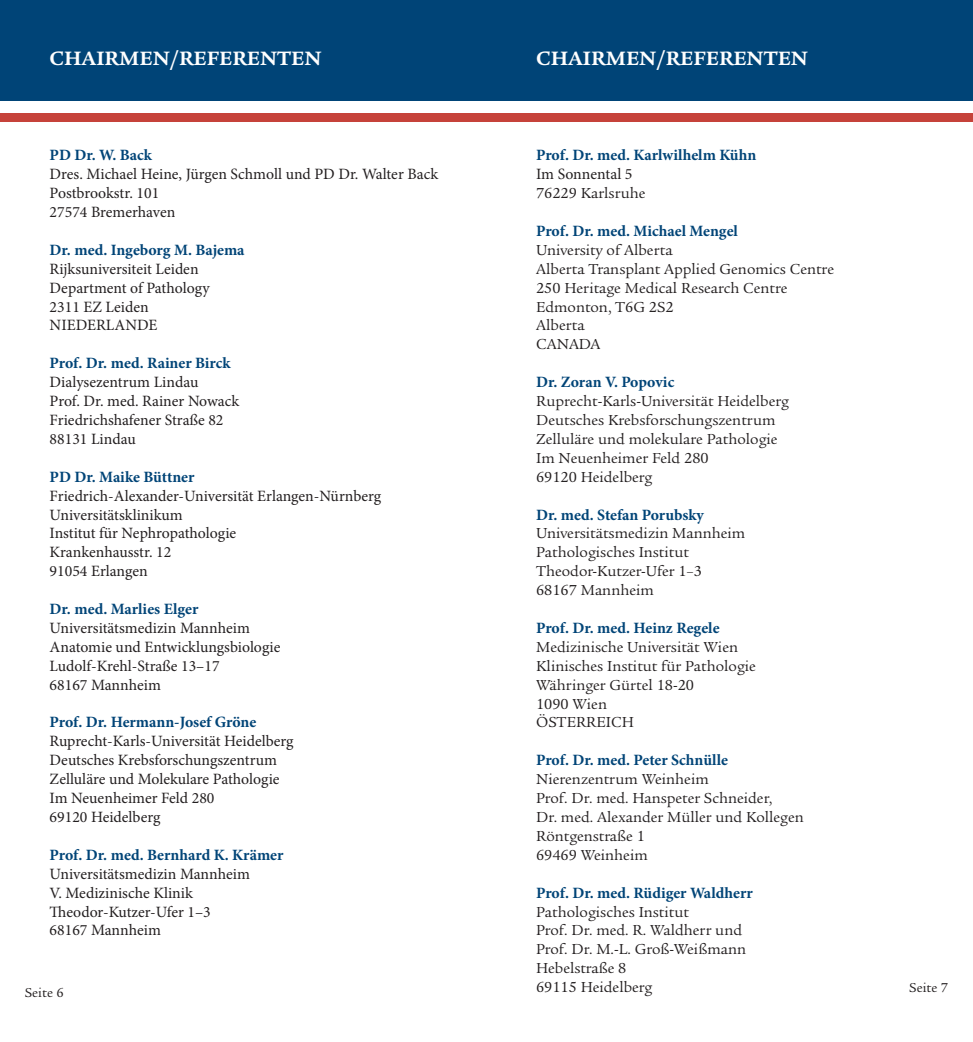
<style>
.page{position:relative;width:973px;height:1042px;background:#fff}
.page>*{position:absolute;margin:0;border:0;box-sizing:border-box;transform-origin:0 0}
.t1{font:700 21px "Legacy Serif ITC Std";color:#fff}
.t2{font:15.75px/18.9px "Minion Pro";color:#231f20}
.t3{font:15.75px/18.9px "Legacy Serif ITC Std";color:#231f20}
.t4{font:700 15.75px "Minion Pro";color:#047}
.t5{font:14px "Legacy Serif ITC Std";color:#231f20}
</style>
<div class="page">
<div style="left:486px;top:0;width:486px;height:100px;background:#047"></div>
<div style="left:486px;top:113px;width:486px;height:9px;background:#c6423a"></div>
<div style="left:0;top:0;width:486px;height:100px;background:#047"></div>
<div style="left:0;top:113px;width:486px;height:9px;background:#c6423a"></div>
<h1 class="t1" style="left:50px;top:46px;width:273px">CHAIRMEN/REFERENTEN</h1>
<h1 class="t1" style="left:536px;top:46px;width:273px">CHAIRMEN/REFERENTEN</h1>
<p class="t4" style="left:50px;top:144px;width:104px">PD Dr. W. Back</p>
<p class="t2" style="left:50px;top:165px;width:390px">Dres. Michael Heine, Jürgen Schmoll und PD Dr. Walter Back<br>Postbrookstr. 101<br>27574 Bremerhaven</p>
<p class="t4" style="left:50px;top:239px;width:196px">Dr. med. Ingeborg M. Bajema</p>
<p class="t2" style="left:50px;top:259px;width:161px">Rijksuniversiteit Leiden<br>Department of Pathology<br>2311 EZ Leiden<br>NIEDERLANDE</p>
<p class="t4" style="left:50px;top:352px;width:182px">Prof. Dr. med. Rainer Birck</p>
<p class="t2" style="left:50px;top:373px;width:191px">Dialysezentrum Lindau<br>Prof. Dr. med. Rainer Nowack<br>Friedrichshafener Straße 82<br>88131 Lindau</p>
<p class="t4" style="left:50px;top:465px;width:146px">PD Dr. Maike Büttner</p>
<p class="t2" style="left:50px;top:486px;width:333px">Friedrich-Alexander-Universität Erlangen-Nürnberg<br>Universitätsklinikum<br>Institut für Nephropathologie<br>Krankenhausstr. 12<br>91054 Erlangen</p>
<p class="t4" style="left:50px;top:598px;width:150px">Dr. med. Marlies Elger</p>
<p class="t2" style="left:50px;top:618px;width:232px">Universitätsmedizin Mannheim<br>Anatomie und Entwicklungsbiologie<br>Ludolf-Krehl-Straße 13–17<br>68167 Mannheim</p>
<p class="t4" style="left:50px;top:711px;width:208px">Prof. Dr. Hermann-Josef Gröne</p>
<p class="t2" style="left:50px;top:732px;width:245px">Ruprecht-Karls-Universität Heidelberg<br>Deutsches Krebsforschungszentrum<br>Zelluläre und Molekulare Pathologie<br>Im Neuenheimer Feld 280<br>69120 Heidelberg</p>
<p class="t4" style="left:50px;top:843px;width:235px">Prof. Dr. med. Bernhard K. Krämer</p>
<p class="t2" style="left:50px;top:864px;width:202px">Universitätsmedizin Mannheim<br>V. Medizinische Klinik<br>Theodor-Kutzer-Ufer 1–3<br>68167 Mannheim</p>
<p class="t4" style="left:536px;top:144px;width:222px">Prof. Dr. med. Karlwilhelm Kühn</p>
<p class="t2" style="left:536px;top:165px;width:98px">Im Sonnental 5</p>
<p class="t3" style="left:536px;top:184px;width:111px">76229 Karlsruhe</p>
<p class="t4" style="left:536px;top:220px;width:203px">Prof. Dr. med. Michael Mengel</p>
<p class="t3" style="left:536px;top:241px;width:299px">University of Alberta<br>Alberta Transplant Applied Genomics Centre<br>250 Heritage Medical Research Centre<br>Edmonton, T6G 2S2<br>Alberta<br>CANADA</p>
<p class="t4" style="left:536px;top:371px;width:140px">Dr. Zoran V. Popovic</p>
<p class="t3" style="left:536px;top:392px;width:254px">Ruprecht-Karls-Universität Heidelberg<br>Deutsches Krebsforschungszentrum<br>Zelluläre und molekulare Pathologie<br>Im Neuenheimer Feld 280<br>69120 Heidelberg</p>
<p class="t4" style="left:536px;top:503px;width:169px">Dr. med. Stefan Porubsky</p>
<p class="t3" style="left:536px;top:524px;width:211px">Universitätsmedizin Mannheim<br>Pathologisches Institut<br>Theodor-Kutzer-Ufer 1–3<br>68167 Mannheim</p>
<p class="t4" style="left:536px;top:617px;width:185px">Prof. Dr. med. Heinz Regele</p>
<p class="t3" style="left:536px;top:637px;width:221px">Medizinische Universität Wien<br>Klinisches Institut für Pathologie<br>Währinger Gürtel 18-20<br>1090 Wien<br>ÖSTERREICH</p>
<p class="t4" style="left:536px;top:749px;width:193px">Prof. Dr. med. Peter Schnülle</p>
<p class="t3" style="left:536px;top:770px;width:269px">Nierenzentrum Weinheim<br>Prof. Dr. med. Hanspeter Schneider,<br>Dr. med. Alexander Müller und Kollegen<br>Röntgenstraße 1<br>69469 Weinheim</p>
<p class="t4" style="left:536px;top:881px;width:218px">Prof. Dr. med. Rüdiger Waldherr</p>
<p class="t3" style="left:536px;top:902px;width:211px">Pathologisches Institut<br>Prof. Dr. med. R. Waldherr und<br>Prof. Dr. M.-L. Groß-Weißmann<br>Hebelstraße 8<br>69115 Heidelberg</p>
<p class="t5" style="left:25px;top:985px;width:40px">Seite 6</p>
<p class="t5" style="left:909px;top:980px;width:40px">Seite 7</p>
</div>
